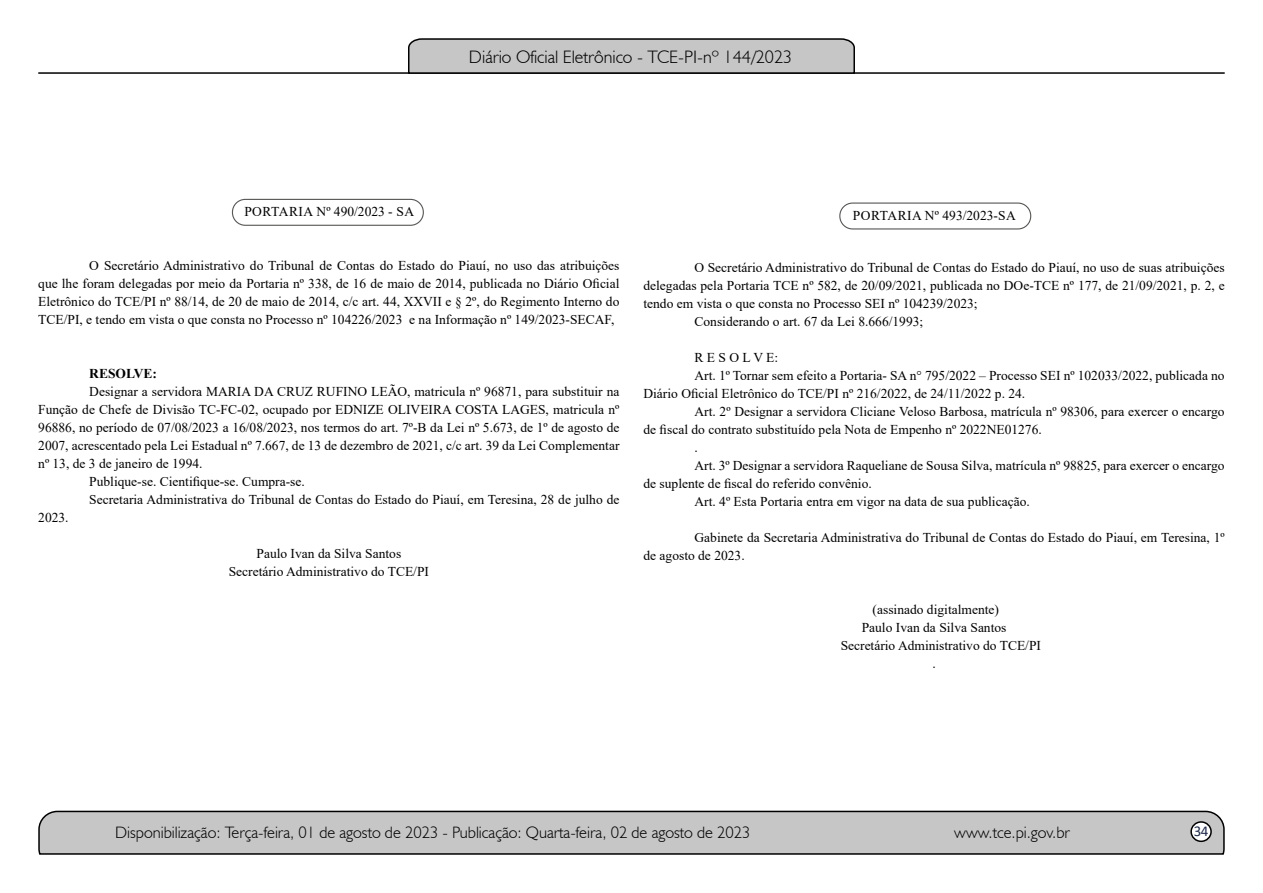
<style>
.page{position:relative;width:1263px;height:893px;background:#fff}
.page>*{position:absolute;margin:0;border:0;box-sizing:border-box;transform-origin:0 0}
.t1{font:300 18px "Humanist 521 BT";color:#000}
.t2{font:300 16.5px "Humanist 521 BT";color:#000}
.t3{font:15px "Calibri";color:#212d4c}
.t4{font:13.5px/18px "Times New Roman";color:#000;text-align:justify}
.t5{font:700 13.5px "Times New Roman";color:#000}
</style>
<div class="page">
<svg style="left:38px;top:810px;width:1187px;height:45px;background:#b9b9b9"></svg>
<div style="left:1191px;top:822px;width:20px;height:19px;background:#fff;border-radius:50%"></div>
<div style="left:1190px;top:821px;width:22px;height:21px;border:2px solid #000;border-radius:50%"></div>
<hr style="left:38px;top:72px;width:1187px;height:2px;background:#000">
<svg style="left:407px;top:38px;width:449px;height:36px;background:#b4b4b4"></svg>
<div style="left:232px;top:199px;width:192px;height:27px;border:1px solid #575756;border-radius:13px"></div>
<div style="left:839px;top:203px;width:192px;height:27px;border:1px solid #575756;border-radius:13px"></div>
<h1 class="t1" style="left:469px;top:46px;width:325px">Diário Oficial Eletrônico - TCE-PI-nº 144/2023</h1>
<p class="t4" style="left:244px;top:202px;width:171px">PORTARIA Nº 490/2023 - SA</p>
<p class="t4" style="left:853px;top:206px;width:165px">PORTARIA Nº 493/2023-SA</p>
<p class="t4" style="left:38px;top:256px;width:583px;text-indent:51px">O Secretário Administrativo do Tribunal de Contas do Estado do Piauí, no uso das atribuições que lhe foram delegadas por meio da Portaria nº 338, de 16 de maio de 2014, publicada no Diário Oficial Eletrônico do TCE/PI nº 88/14, de 20 de maio de 2014, c/c art. 44, XXVII e § 2º, do Regimento Interno do TCE/PI, e tendo em vista o que consta no Processo nº 104226/2023 e na Informação nº 149/2023-SECAF,</p>
<p class="t5" style="left:89px;top:364px;width:69px">RESOLVE:</p>
<p class="t4" style="left:89px;top:382px;width:532px">Designar a servidora MARIA DA CRUZ RUFINO LEÃO, matricula nº 96871, para substituir na</p>
<p class="t4" style="left:38px;top:400px;width:583px">Função de Chefe de Divisão TC-FC-02, ocupado por EDNIZE OLIVEIRA COSTA LAGES, matricula nº</p>
<p class="t4" style="left:38px;top:418px;width:583px">96886, no período de 07/08/2023 a 16/08/2023, nos termos do art. 7º-B da Lei nº 5.673, de 1º de agosto de</p>
<p class="t4" style="left:38px;top:436px;width:583px">2007, acrescentado pela Lei Estadual nº 7.667, de 13 de dezembro de 2021, c/c art. 39 da Lei Complementar</p>
<p class="t4" style="left:38px;top:454px;width:166px">nº 13, de 3 de janeiro de 1994.</p>
<p class="t4" style="left:89px;top:472px;width:217px">Publique-se. Cientifique-se. Cumpra-se.</p>
<p class="t4" style="left:89px;top:490px;width:532px">Secretaria Administrativa do Tribunal de Contas do Estado do Piauí, em Teresina, 28 de julho de</p>
<p class="t4" style="left:38px;top:508px;width:32px">2023.</p>
<p class="t4" style="left:229px;top:544px;width:202px;text-align:center">Paulo Ivan da Silva Santos<br>Secretário Administrativo do TCE/PI</p>
<p class="t4" style="left:694px;top:258px;width:532px">O Secretário Administrativo do Tribunal de Contas do Estado do Piauí, no uso de suas atribuições</p>
<p class="t4" style="left:643px;top:276px;width:583px">delegadas pela Portaria TCE nº 582, de 20/09/2021, publicada no DOe-TCE nº 177, de 21/09/2021, p. 2, e</p>
<p class="t4" style="left:643px;top:294px;width:336px">tendo em vista o que consta no Processo SEI nº 104239/2023;</p>
<p class="t4" style="left:694px;top:312px;width:230px">Considerando o art. 67 da Lei 8.666/1993;</p>
<p class="t4" style="left:694px;top:348px;width:85px">R E S O L V E:</p>
<p class="t4" style="left:694px;top:366px;width:532px">Art. 1º Tornar sem efeito a Portaria- SA n° 795/2022 – Processo SEI nº 102033/2022, publicada no</p>
<p class="t4" style="left:643px;top:384px;width:383px">Diário Oficial Eletrônico do TCE/PI nº 216/2022, de 24/11/2022 p. 24.</p>
<p class="t4" style="left:694px;top:402px;width:532px">Art. 2º Designar a servidora Cliciane Veloso Barbosa, matrícula nº 98306, para exercer o encargo</p>
<p class="t4" style="left:643px;top:420px;width:400px">de fiscal do contrato substituído pela Nota de Empenho nº 2022NE01276.</p>
<p class="t4" style="left:694px;top:438px;width:5px">.</p>
<p class="t4" style="left:694px;top:456px;width:532px">Art. 3º Designar a servidora Raqueliane de Sousa Silva, matrícula nº 98825, para exercer o encargo</p>
<p class="t4" style="left:643px;top:474px;width:230px">de suplente de fiscal do referido convênio.</p>
<p class="t4" style="left:694px;top:492px;width:337px">Art. 4º Esta Portaria entra em vigor na data de sua publicação.</p>
<p class="t4" style="left:643px;top:528px;width:583px;text-indent:51px">Gabinete da Secretaria Administrativa do Tribunal de Contas do Estado do Piauí, em Teresina, 1º de agosto de 2023.</p>
<p class="t4" style="left:873px;top:600px;width:128px">(assinado digitalmente)</p>
<p class="t4" style="left:862px;top:618px;width:146px">Paulo Ivan da Silva Santos</p>
<p class="t4" style="left:841px;top:636px;width:202px">Secretário Administrativo do TCE/PI</p>
<p class="t4" style="left:932px;top:654px;width:5px">.</p>
<p class="t2" style="left:115px;top:822px;width:637px">Disponibilização: Terça-feira, 01 de agosto de 2023 - Publicação: Quarta-feira, 02 de agosto de 2023</p>
<p class="t2" style="left:954px;top:822px;width:117px">www.tce.pi.gov.br</p>
<p class="t3" style="left:1194px;top:821px;width:16px">34</p>
</div>
